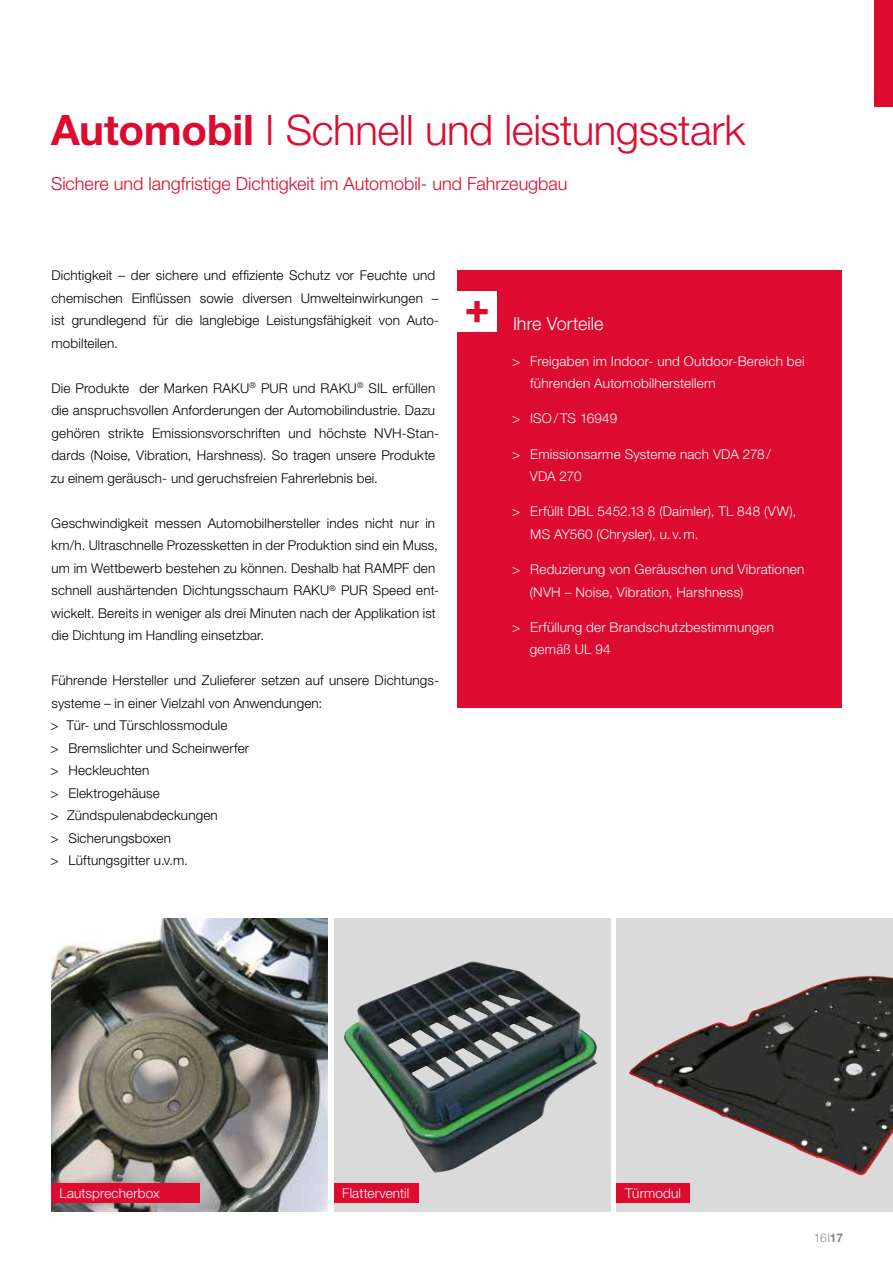
<style>
.page{position:relative;width:893px;height:1263px;background:#fff}
.page>*{position:absolute;margin:0;border:0;box-sizing:border-box;transform-origin:0 0}
.t1{font:300 42px "Helvetica Neue LT Pro";letter-spacing:-.01em;color:#dd0b2f}
.t2{font:300 18px "Helvetica Neue LT Pro";color:#dd0b2f}
.t3{font:300 18px "Helvetica Neue LT Pro";color:#fff}
.t4{font:300 13.5px/22.5px "Helvetica Neue LT Pro";letter-spacing:.01em;color:#000}
.t5{font:300 13.5px/22.5px "Helvetica Neue LT Pro";letter-spacing:.015em;color:#fff}
.t6{font:300 12px "Helvetica Neue LT Pro";color:#878787}
.s1{font-weight:700}
</style>
<div class="page">
<img style="left:51px;top:918px;width:276px;height:294px">
<div style="left:617px;top:918px;width:276px;height:294px;background:#dadada"></div>
<img style="left:629px;top:975px;width:264px;height:201px">
<div style="left:334px;top:918px;width:276px;height:294px;background:#dadada"></div>
<img style="left:344px;top:961px;width:253px;height:211px">
<div style="left:874px;top:0;width:19px;height:106px;background:#dd0b2f"></div>
<div style="left:457px;top:271px;width:385px;height:437px;background:#dd0b2f"></div>
<div style="left:457px;top:292px;width:40px;height:40px;background:#fff"></div>
<svg style="left:466px;top:301px;width:22px;height:21px"></svg>
<div style="left:617px;top:1184px;width:73px;height:19px;background:#dd0b2f"></div>
<div style="left:51px;top:1184px;width:149px;height:19px;background:#dd0b2f"></div>
<div style="left:334px;top:1184px;width:84px;height:19px;background:#dd0b2f"></div>
<h1 class="t1" style="left:51px;top:105px;width:696px"><span class="s1">Automobil</span> I Schnell und leistungsstark</h1>
<h2 class="t2" style="left:51px;top:173px;width:518px">Sichere und langfristige Dichtigkeit im Automobil- und Fahrzeugbau</h2>
<p class="t4" style="left:51px;top:264px;width:389px">Dichtigkeit – der sichere und effiziente Schutz vor Feuchte und chemischen Einflüssen sowie diversen Umwelteinwirkungen – ist grundlegend für die langlebige Leistungsfähigkeit von Auto&shy;mobilteilen.</p>
<p class="t4" style="left:51px;top:377px;width:390px">Die Produkte der Marken RAKU<sup>®</sup> PUR und RAKU<sup>®</sup> SIL erfüllen die anspruchsvollen Anforderungen der Automobilindustrie. Dazu gehören strikte Emissionsvorschriften und höchste NVH-Stan&shy;dards (Noise, Vibration, Harshness). So tragen unsere Produkte zu einem geräusch- und geruchsfreien Fahrerlebnis bei.</p>
<p class="t4" style="left:51px;top:511px;width:389px">Geschwindigkeit messen Automobilhersteller indes nicht nur in km/h. Ultraschnelle Prozessketten in der Produktion sind ein Muss, um im Wettbewerb bestehen zu können. Deshalb hat RAMPF den schnell aushärtenden Dichtungsschaum RAKU<sup>®</sup> PUR Speed ent&shy;wickelt. Bereits in weniger als drei Minuten nach der Applikation ist die Dichtung im Handling einsetzbar.</p>
<p class="t4" style="left:50px;top:669px;width:390px">Führende Hersteller und Zulieferer setzen auf unsere Dichtungs&shy;systeme – in einer Vielzahl von Anwendungen:<br>&gt; Tür- und Türschlossmodule<br>&gt; Bremslichter und Scheinwerfer<br>&gt; Heckleuchten<br>&gt; Elektrogehäuse<br>&gt; Zündspulenabdeckungen<br>&gt; Sicherungsboxen<br>&gt; Lüftungsgitter u.v.m.</p>
<h2 class="t3" style="left:513px;top:313px;width:92px">Ihre Vorteile</h2>
<p class="t5" style="left:530px;top:349px;width:276px;text-indent:-18px">&gt; Freigaben im Indoor- und Outdoor-Bereich bei führenden Automobilherstellern</p>
<p class="t5" style="left:512px;top:407px;width:107px">&gt; ISO/TS 16949</p>
<p class="t5" style="left:530px;top:442px;width:243px;text-indent:-18px">&gt; Emissionsarme Systeme nach VDA 278/<br>VDA 270</p>
<p class="t5" style="left:530px;top:500px;width:267px;text-indent:-18px">&gt; Erfüllt DBL 5452.13 8 (Daimler), TL 848 (VW),<br>MS AY560 (Chrysler), u. v.m.</p>
<p class="t5" style="left:530px;top:558px;width:276px;text-indent:-18px">&gt; Reduzierung von Geräuschen und Vibrationen (NVH – Noise, Vibration, Harshness)</p>
<p class="t5" style="left:530px;top:616px;width:246px;text-indent:-18px">&gt; Erfüllung der Brandschutzbestimmungen gemäß UL 94</p>
<p class="t5" style="left:60px;top:1182px;width:102px">Lautsprecherbox</p>
<p class="t5" style="left:342px;top:1182px;width:69px">Flatterventil</p>
<p class="t5" style="left:625px;top:1182px;width:57px">Türmodul</p>
<p class="t6" style="left:814px;top:1230px;width:31px">16I<span class="s1">17</span></p>
</div>
